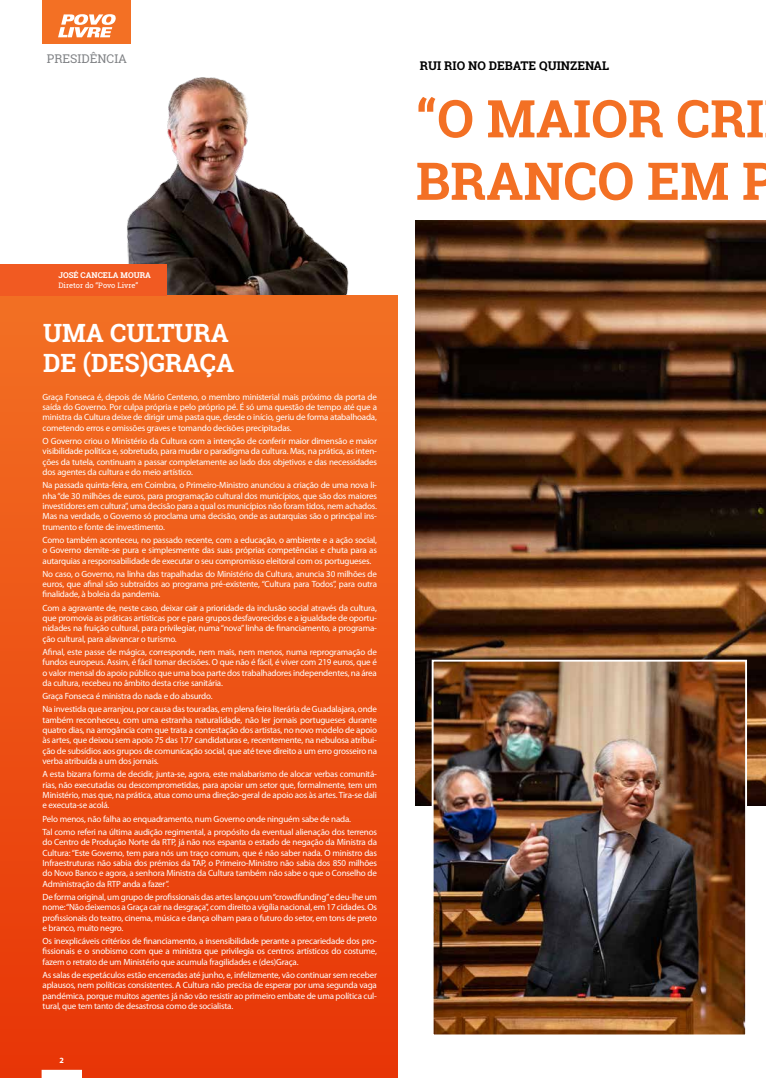
<style>
.page{position:relative;width:766px;height:1078px;background:#fff}
.page>*{position:absolute;margin:0;border:0;box-sizing:border-box;transform-origin:0 0}
.t1{font:700 52px/62.4px "Roboto Slab";color:#f37024}
.t2{font:700 25.1px/30.2px "Roboto Slab";color:#fff}
.t3{font:700 12px "Roboto Slab";color:#000}
.t4{font:12px "Roboto Slab";color:#808285}
.t5{font:9px/10.4px "Myriad Pro";letter-spacing:-.02em;color:#fff;text-align:justify}
.t6{font:700 8px "Roboto Slab";color:#fff}
.t7{font:700 8px "Myriad Pro";color:#fff}
.t8{font:7.5px "Roboto Slab";color:#fff}
</style>
<div class="page">
<img style="left:416px;top:220px;width:349px;height:585px">
<img style="left:101px;top:77px;width:253px;height:219px">
<div style="left:0;top:296px;width:397px;height:781px;background:linear-gradient(to bottom,#f37024,#e73507)"></div>
<div style="left:42px;top:1069px;width:39px;height:8px;background:#fff"></div>
<div style="left:42px;top:1069px;width:40px;height:8px;border:1px solid #fff"></div>
<div style="left:43px;top:0;width:88px;height:44px;background:#f37024"></div>
<svg style="left:58px;top:14px;width:58px;height:23px"></svg>
<div style="left:0;top:265px;width:166px;height:31px;background:#f15a22"></div>
<img style="left:434px;top:662px;width:309px;height:371px">
<div style="left:431px;top:659px;width:315px;height:377px;border:2px solid #fff"></div>
<h3 class="t4" style="left:47px;top:51px;width:82px">PRESIDÊNCIA</h3>
<p class="t6" style="left:58px;top:270px;width:94px">JOSÉ CANCELA MOURA</p>
<p class="t8" style="left:58px;top:280px;width:81px">Diretor do “Povo Livre”</p>
<h2 class="t2" style="left:43px;top:317px;width:192px">UMA CULTURA<br>DE (DES)GRAÇA</h2>
<p class="t5" style="left:43px;top:391px;width:336px">Graça Fonseca é, depois de Mário Centeno, o membro ministerial mais próximo da porta de saída do Governo. Por culpa própria e pelo próprio pé. É só uma questão de tempo até que a ministra da Cultura deixe de dirigir uma pasta que, desde o início, geriu de forma atabalhoada, cometendo erros e omissões graves e tomando decisões precipitadas.</p>
<p class="t5" style="left:43px;top:435px;width:336px">O Governo criou o Ministério da Cultura com a intenção de conferir maior dimensão e maior visibilidade política e, sobretudo, para mudar o paradigma da cultura. Mas, na prática, as inten&shy;ções da tutela, continuam a passar completamente ao lado dos objetivos e das necessidades dos agentes da cultura e do meio artístico.</p>
<p class="t5" style="left:43px;top:480px;width:336px">Na passada quinta-feira, em Coimbra, o Primeiro-Ministro anunciou a criação de uma nova li&shy;nha “de 30 milhões de euros, para programação cultural dos municípios, que são dos maiores investidores em cultura”, uma decisão para a qual os municípios não foram tidos, nem achados.<br>Mas na verdade, o Governo só proclama uma decisão, onde as autarquias são o principal ins&shy;trumento e fonte de investimento.</p>
<p class="t5" style="left:43px;top:534px;width:336px">Como também aconteceu, no passado recente, com a educação, o ambiente e a ação social, o Governo demite-se pura e simplesmente das suas próprias competências e chuta para as autarquias a responsabilidade de executar o seu compromisso eleitoral com os portugueses.</p>
<p class="t5" style="left:43px;top:568px;width:336px">No caso, o Governo, na linha das trapalhadas do Ministério da Cultura, anuncia 30 milhões de euros, que afinal são subtraídos ao programa pré-existente, “Cultura para Todos”, para outra finalidade, à boleia da pandemia.</p>
<p class="t5" style="left:43px;top:602px;width:336px">Com a agravante de, neste caso, deixar cair a prioridade da inclusão social através da cultura, que promovia as práticas artísticas por e para grupos desfavorecidos e a igualdade de oportu&shy;nidades na fruição cultural, para privilegiar, numa “nova” linha de financiamento, a programa&shy;ção cultural, para alavancar o turismo.</p>
<p class="t5" style="left:43px;top:646px;width:336px">Afinal, este passe de mágica, corresponde, nem mais, nem menos, numa reprogramação de fundos europeus. Assim, é fácil tomar decisões. O que não é fácil, é viver com 219 euros, que é o valor mensal do apoio público que uma boa parte dos trabalhadores independentes, na área da cultura, recebeu no âmbito desta crise sanitária.</p>
<p class="t5" style="left:43px;top:689px;width:336px;line-height:13.2px">Graça Fonseca é ministra do nada e do absurdo.<br>Na investida que arranjou, por causa das touradas, em plena feira literária de Guadalajara, onde</p>
<p class="t5" style="left:43px;top:714px;width:336px">também reconheceu, com uma estranha naturalidade, não ler jornais portugueses durante quatro dias, na arrogância com que trata a contestação dos artistas, no novo modelo de apoio às artes, que deixou sem apoio 75 das 177 candidaturas e, recentemente, na nebulosa atribui&shy;ção de subsídios aos grupos de comunicação social, que até teve direito a um erro grosseiro na verba atribuída a um dos jornais.</p>
<p class="t5" style="left:43px;top:768px;width:336px">A esta bizarra forma de decidir, junta-se, agora, este malabarismo de alocar verbas comunitá&shy;rias, não executadas ou descomprometidas, para apoiar um setor que, formalmente, tem um Ministério, mas que, na prática, atua como uma direção-geral de apoio aos às artes. Tira-se dali e executa-se acolá.</p>
<p class="t5" style="left:43px;top:811px;width:336px;line-height:13.2px">Pelo menos, não falha ao enquadramento, num Governo onde ninguém sabe de nada.<br>Tal como referi na última audição regimental, a propósito da eventual alienação dos terrenos</p>
<p class="t5" style="left:43px;top:836px;width:336px">do Centro de Produção Norte da RTP, já não nos espanta o estado de negação da Ministra da Cultura: “Este Governo, tem para nós um traço comum, que é não saber nada. O ministro das Infraestruturas não sabia dos prémios da TAP, o Primeiro-Ministro não sabia dos 850 milhões do Novo Banco e agora, a senhora Ministra da Cultura também não sabe o que o Conselho de Administração da RTP anda a fazer”.</p>
<p class="t5" style="left:43px;top:891px;width:336px">De forma original, um grupo de profissionais das artes lançou um “crowdfunding” e deu-lhe um nome: “Não deixemos a Graça cair na desgraça”, com direito a vigília nacional, em 17 cidades. Os profissionais do teatro, cinema, música e dança olham para o futuro do setor, em tons de preto e branco, muito negro.</p>
<p class="t5" style="left:43px;top:935px;width:336px">Os inexplicáveis critérios de financiamento, a insensibilidade perante a precariedade dos pro&shy;fissionais e o snobismo com que a ministra que privilegia os centros artísticos do costume, fazem o retrato de um Ministério que acumula fragilidades e (des)Graça.</p>
<p class="t5" style="left:43px;top:969px;width:336px">As salas de espetáculos estão encerradas até junho, e, infelizmente, vão continuar sem receber aplausos, nem políticas consistentes. A Cultura não precisa de esperar por uma segunda vaga pandémica, porque muitos agentes já não vão resistir ao primeiro embate de uma política cul&shy;tural, que tem tanto de desastrosa como de socialista.</p>
<p class="t7" style="left:60px;top:1054px;width:6px">2</p>
<h3 class="t3" style="left:420px;top:57px;width:191px">RUI RIO NO DEBATE QUINZENAL</h3>
<h1 class="t1" style="left:416px;top:86px;width:361px">“O MAIOR CRI<br>BRANCO EM P</h1>
</div>
